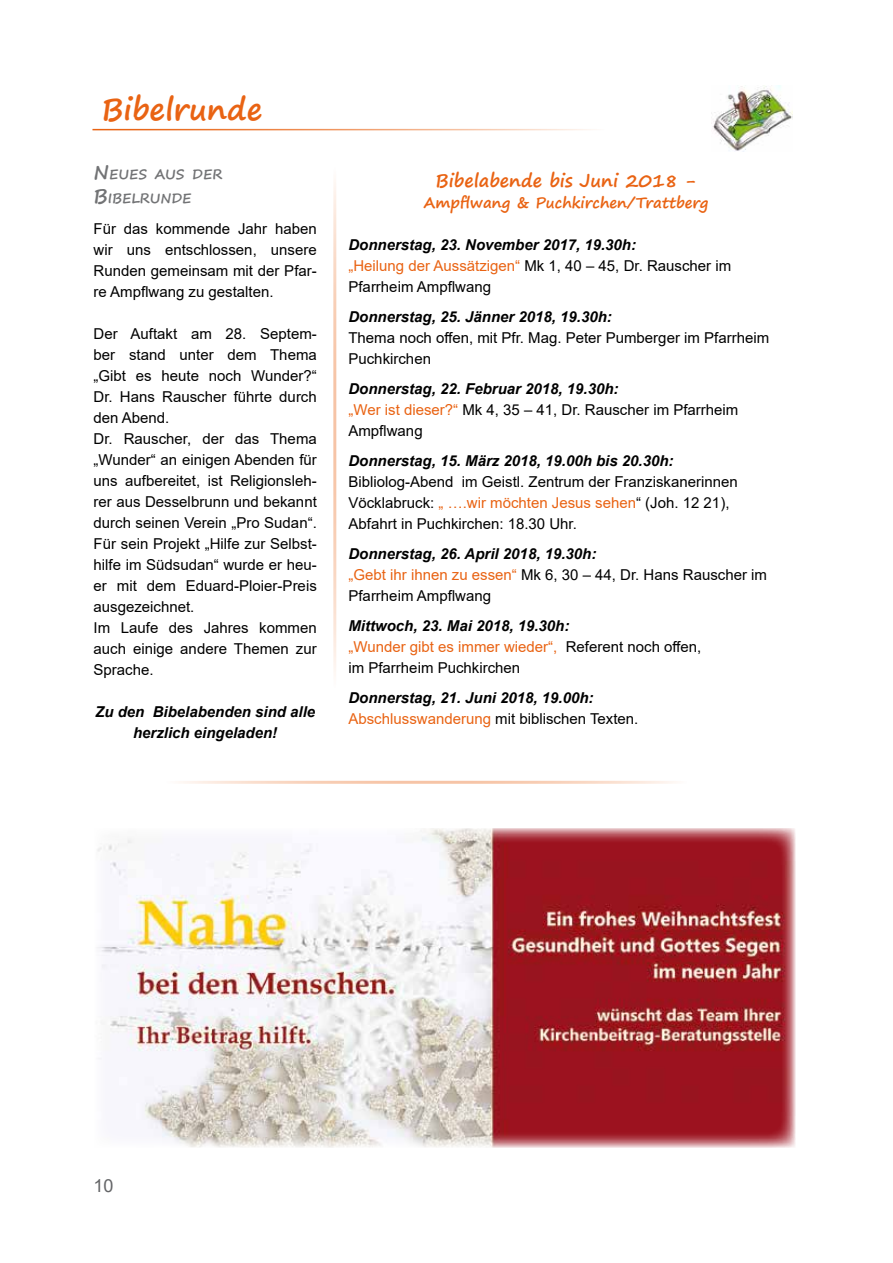
<style>
.page{position:relative;width:893px;height:1263px;background:#fff}
.page>*{position:absolute;margin:0;border:0;box-sizing:border-box;transform-origin:0 0}
.t1{font:700 30px "Segoe Print";color:#e96313}
.t2{font:700 18px "Segoe Print";color:#e96313}
.t3{font:18px "Arial";color:#646567}
.t4{font:15px/21px "Arial";color:#000}
.t5{font:italic 700 15px/21px "Arial";color:#000;text-align:center}
.t6{font:700 15px "Segoe Print";color:#e96313}
.t7{font:700 13.65px/23.4px "Segoe Print";color:#727375}
.s1{font-size:19.5px}
.s2{font-weight:700;font-style:italic}
.s3{color:#e96313}
.s4{font-weight:400;font-style:normal;color:#e96313}
.s5{font-weight:400;font-style:normal}
</style>
<div class="page">
<hr style="left:333px;top:166px;width:3px;height:522px;background:#e96313">
<hr style="left:92px;top:129px;width:512px;height:1px;background:#e96313">
<img style="left:712px;top:85px;width:80px;height:67px">
<hr style="left:166px;top:781px;width:522px;height:3px;background:#e96313">
<img style="left:97px;top:828px;width:698px;height:319px">
<h1 class="t1" style="left:101px;top:82px;width:162px">Bibelrunde</h1>
<p class="t7" style="left:94px;top:162px;width:130px"><span class="s1">N</span>EUES AUS DER<br><span class="s1">B</span> IBELRUNDE</p>
<p class="t4" style="left:94px;top:218px;width:225px;text-align:justify">Für das kommende Jahr haben wir uns entschlossen, unsere Runden gemeinsam mit der Pfar&shy;re Ampflwang zu gestalten.</p>
<p class="t4" style="left:94px;top:323px;width:225px">Der Auftakt am 28. Septem&shy;ber stand unter dem Thema „Gibt es heute noch Wunder?“<br>Dr. Hans Rauscher führte durch den Abend.<br>Dr. Rauscher, der das Thema „Wunder“ an einigen Abenden für uns aufbereitet, ist Religionsleh&shy;rer aus Desselbrunn und bekannt durch seinen Verein „Pro Sudan“.<br>Für sein Projekt „Hilfe zur Selbst&shy;hilfe im Südsudan“ wurde er heu&shy;er mit dem Eduard-Ploier-Preis ausgezeichnet.<br>Im Laufe des Jahres kommen auch einige andere Themen zur<br>Sprache.</p>
<p class="t5" style="left:95px;top:701px;width:222px">Zu den Bibelabenden sind alle herzlich eingeladen!</p>
<p class="t2" style="left:436px;top:164px;width:263px">Bibelabende bis Juni 2018 -</p>
<p class="t6" style="left:424px;top:189px;width:286px">Ampflwang &amp; Puchkirchen/Trattberg</p>
<p class="t4" style="left:348px;top:234px;width:384px"><span class="s2">Donnerstag, 23. November 2017, 19.30h:<br></span><span class="s3">„Heilung der Aussätzigen“</span> Mk 1, 40 – 45, Dr. Rauscher im<br>Pfarrheim Ampflwang</p>
<p class="t5" style="left:348px;top:307px;width:265px">Donnerstag, 25. Jänner 2018, 19.30h:</p>
<p class="t4" style="left:348px;top:327px;width:422px">Thema noch offen, mit Pfr. Mag. Peter Pumberger im Pfarrheim<br>Puchkirchen</p>
<p class="t4" style="left:348px;top:378px;width:391px"><span class="s2">Donnerstag, 22. Februar 2018, 19.30h:<br></span><span class="s3">„Wer ist dieser?“</span> Mk 4, 35 – 41, Dr. Rauscher im Pfarrheim<br>Ampflwang</p>
<p class="t5" style="left:348px;top:451px;width:327px">Donnerstag, 15. März 2018, 19.00h bis 20.30h:</p>
<p class="t4" style="left:348px;top:471px;width:391px">Bibliolog-Abend im Geistl. Zentrum der Franziskanerinnen<br>Vöcklabruck: <span class="s3">„ ….wir möchten Jesus sehen</span>“ (Joh. 12 21),<br>Abfahrt in Puchkirchen: 18.30 Uhr.</p>
<p class="t4" style="left:348px;top:543px;width:420px"><span class="s2">Donnerstag, 26. April 2018, 19.30h:<br></span><span class="s3">„Gebt ihr ihnen zu essen“</span> Mk 6, 30 – 44, Dr. Hans Rauscher im<br>Pfarrheim Ampflwang</p>
<p class="t4" style="left:348px;top:615px;width:354px"><span class="s2">Mittwoch, 23. Mai 2018, 19.30h:<br></span><span class="s3">„Wunder gibt es immer wieder“,</span> Referent noch offen, im Pfarrheim Puchkirchen</p>
<p class="t5" style="left:348px;top:688px;width:291px;text-align:left">Donnerstag, 21. Juni 2018, 19.00h:<br><span class="s4">Abschlusswanderung</span> <span class="s5">mit biblischen Texten.</span></p>
<p class="t3" style="left:94px;top:1173px;width:22px">10</p>
</div>
